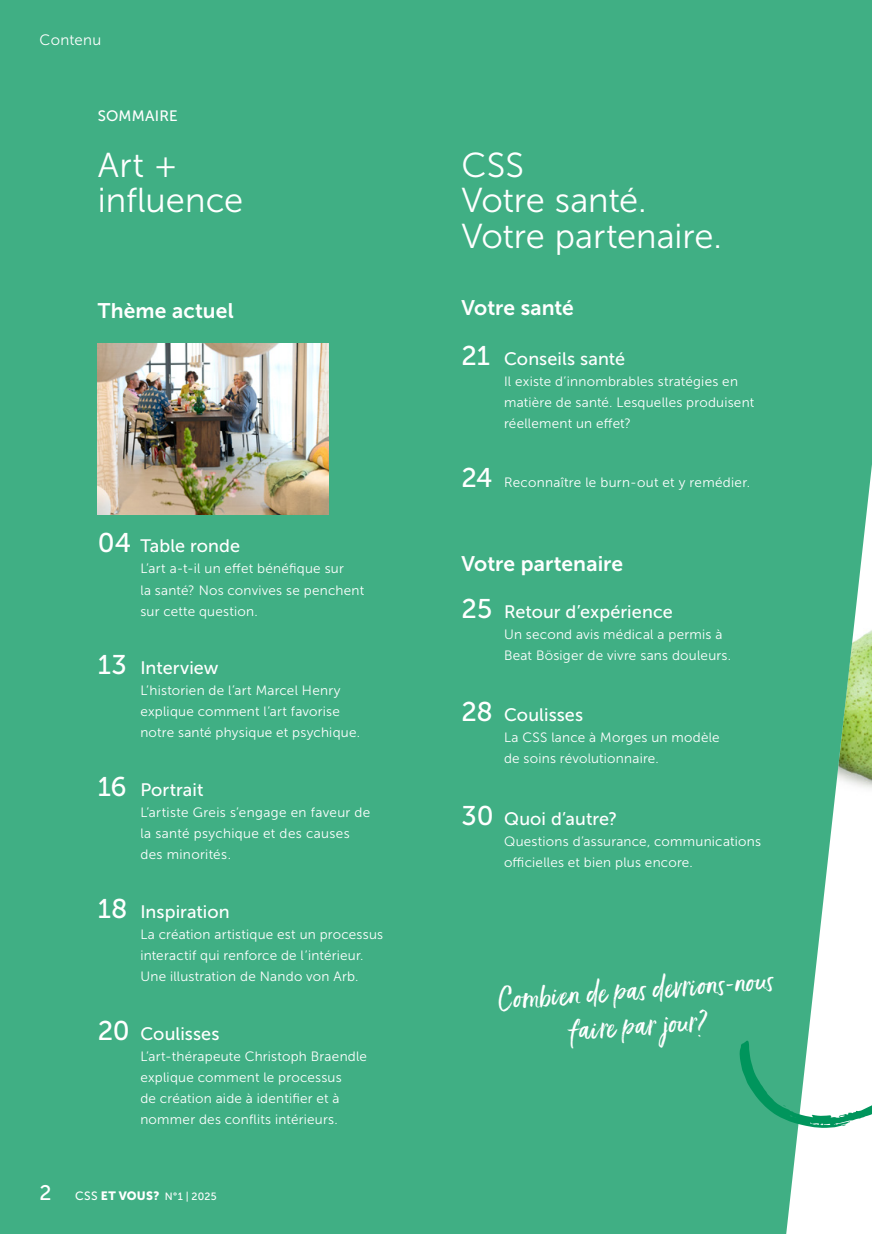
<style>
.page{position:relative;width:872px;height:1234px;background:#fff}
.page>*{position:absolute;margin:0;border:0;box-sizing:border-box;transform-origin:0 0}
.t1{font:34.5px/35.2px "Museo Sans 300";color:#fff}
.t2{font:28.5px/36px "Ernestand Emily 2023 CSS";color:#fff;text-align:center}
.t3{font:21px "Museo Sans 700";letter-spacing:.005em;color:#fff}
.t4{font:18px "Museo Sans 500";letter-spacing:.005em;color:#fff}
.t5{font:15px "Museo Sans 500";letter-spacing:.01em;color:#fff}
.t6{font:15px "Museo Sans 300";letter-spacing:.02em;color:#fff}
.t7{font:13.5px/21px "Museo Sans 300";letter-spacing:.02em;color:#fff}
.t8{font:10.5px "Museo Sans 500";color:#fff}
.s1{font-size:27px}
.s2{font-size:21px}
.s3{font-size:12px}
.s4{font-family:"Museo Sans 900";font-size:12px}
.s5{font-family:"Museo Sans 500";font-size:27px}
</style>
<div class="page">
<div style="left:0;top:0;width:872px;height:1233px;background:#40af84"></div>
<svg style="left:739px;top:1040px;width:133px;height:87px"></svg>
<img style="left:98px;top:343px;width:231px;height:172px">
<p class="t6" style="left:40px;top:32px;width:63px">Contenu</p>
<p class="t5" style="left:98px;top:107px;width:81px">SOMMAIRE</p>
<h1 class="t1" style="left:98px;top:148px;width:147px">Art + influence</h1>
<h3 class="t3" style="left:98px;top:299px;width:137px">Thème actuel</h3>
<h3 class="t4" style="left:98px;top:536px;width:144px"><span class="s1">04</span> Table ronde</h3>
<p class="t7" style="left:140px;top:558px;width:225px">L’art a-t-il un effet bénéfique sur<br>la santé? Nos convives se penchent sur cette question.</p>
<h3 class="t4" style="left:98px;top:658px;width:122px"><span class="s1">13</span> Interview</h3>
<p class="t7" style="left:140px;top:680px;width:221px">L’historien de l’art Marcel Henry explique comment l’art favorise notre santé physique et psychique.</p>
<h3 class="t4" style="left:98px;top:780px;width:107px"><span class="s1">16</span> Portrait</h3>
<p class="t7" style="left:140px;top:802px;width:231px">L’artiste Greis s’engage en faveur de la santé psychique et des causes des minorités.</p>
<h3 class="t4" style="left:98px;top:902px;width:133px"><span class="s1">18</span> Inspiration</h3>
<p class="t7" style="left:140px;top:924px;width:244px">La création artistique est un processus interactif qui renforce de l’intérieur.<br>Une illustration de Nando von Arb.</p>
<h3 class="t4" style="left:98px;top:1023px;width:123px"><span class="s1">20</span> Coulisses</h3>
<p class="t7" style="left:140px;top:1046px;width:228px">L’art-thérapeute Christoph Braendle explique comment le processus<br>de création aide à identifier et à nommer des conflits intérieurs.</p>
<p class="t8" style="left:40px;top:1190px;width:179px"><span class="s2">2</span> <span class="s3">CSS</span> <span class="s4">ET VOUS?</span> N°1 | 2025</p>
<h1 class="t1" style="left:461px;top:148px;width:262px">CSS<br>Votre santé.<br>Votre partenaire.</h1>
<h3 class="t3" style="left:461px;top:296px;width:114px">Votre santé</h3>
<h3 class="t4" style="left:461px;top:348px;width:165px"><span class="s1">21</span> Conseils santé</h3>
<p class="t7" style="left:504px;top:371px;width:252px">Il existe d’innombrables stratégies en matière de santé. Lesquelles produisent réellement un effet?</p>
<p class="t7" style="left:461px;top:472px;width:290px"><span class="s5">24</span> Reconnaître le burn-out et y remédier.</p>
<h3 class="t3" style="left:461px;top:552px;width:163px">Votre partenaire</h3>
<h3 class="t4" style="left:461px;top:602px;width:213px"><span class="s1">25</span> Retour d’expérience</h3>
<p class="t7" style="left:504px;top:624px;width:229px">Un second avis médical a permis à<br>Beat Bösiger de vivre sans douleurs.</p>
<h3 class="t4" style="left:461px;top:705px;width:123px"><span class="s1">28</span> Coulisses</h3>
<p class="t7" style="left:504px;top:727px;width:217px">La CSS lance à Morges un modèle de soins révolutionnaire.</p>
<h3 class="t4" style="left:461px;top:808px;width:157px"><span class="s1">30</span> Quoi d’autre?</h3>
<p class="t7" style="left:504px;top:830px;width:258px">Questions d’assurance, communications officielles et bien plus encore.</p>
<h2 class="t2" style="left:497px;top:979px;width:277px;rotate:-4deg">Combien de pas devrions-nous faire par jour?</h2>
</div>
